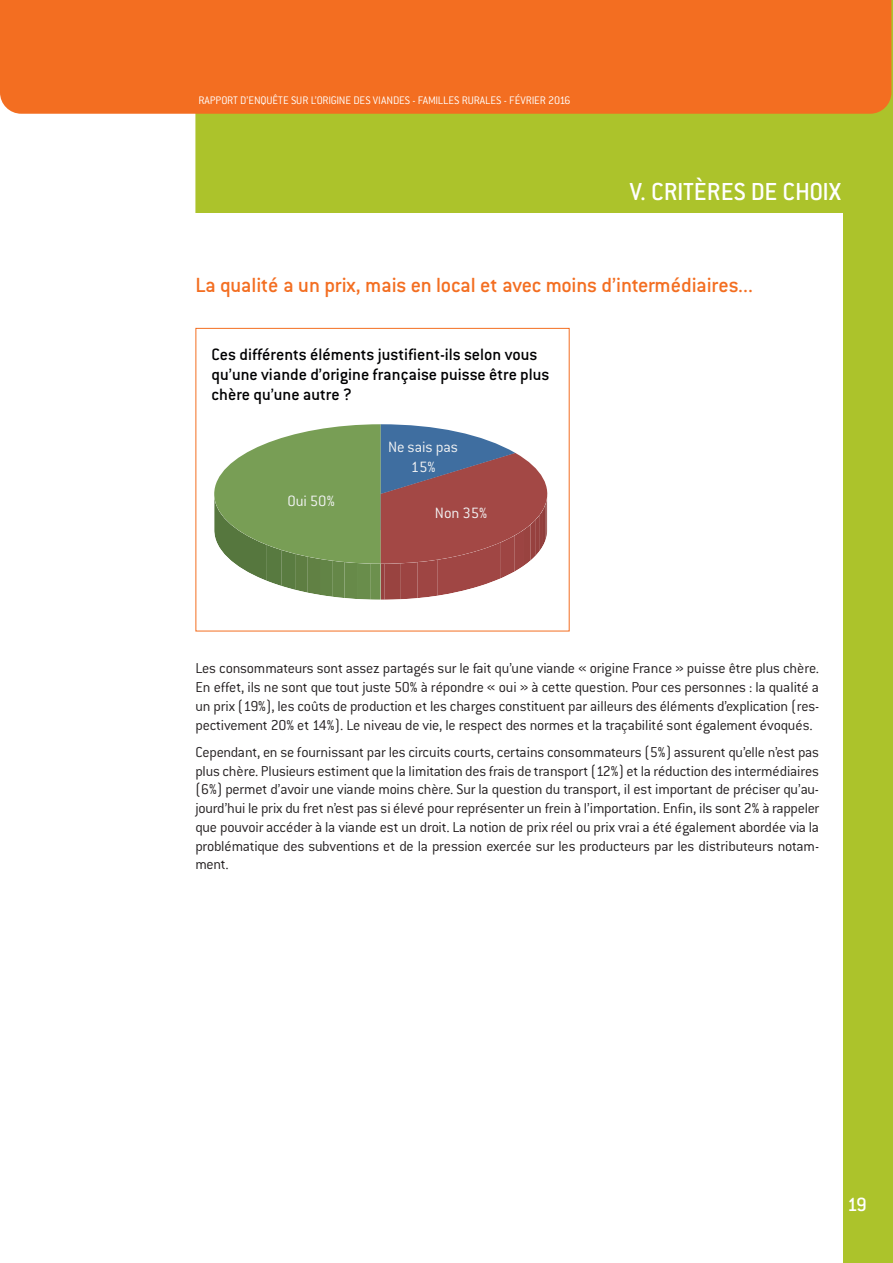
<style>
.page{position:relative;width:893px;height:1263px;background:#fff}
.page>*{position:absolute;margin:0;border:0;box-sizing:border-box;transform-origin:0 0}
.t1{font:500 27px "Conduit ITC";letter-spacing:-.005em;color:#fff}
.t2{font:500 22.5px "Conduit ITC";letter-spacing:-.01em;color:#f36e21}
.t3{font:500 21px "Conduit ITC";color:#fff}
.t4{font:500 18px/19.6px "Conduit ITC";color:#000002}
.t5{font:300 16.35px/19.6px "Conduit ITC";color:#f2f3f4;text-align:center}
.t6{font:300 15.75px/18.8px "Conduit ITC";letter-spacing:-.015em;color:#231f20;text-align:justify}
.t7{font:300 12px "Conduit ITC";color:#fff}
</style>
<div class="page">
<div style="left:195px;top:0;width:698px;height:1263px;background:#acc32b"></div>
<div style="left:41px;top:214px;width:802px;height:1049px;background:#fff"></div>
<div style="left:0;top:0;width:891px;height:114px;background:#f36e21"></div>
<svg style="left:214px;top:424px;width:334px;height:176px"></svg>
<p class="t7" style="left:198px;top:96px;width:374px">RAPPORT D’ENQUÊTE SUR L’ORIGINE DES VIANDES - FAMILLES RURALES - FÉVRIER 2016</p>
<h1 class="t1" style="left:630px;top:183px;width:213px">V. CRITÈRES DE CHOIX</h1>
<h2 class="t2" style="left:195px;top:278px;width:559px">La qualité a un prix, mais en local et avec moins d’intermédiaires...</h2>
<p class="t4" style="left:212px;top:347px;width:339px">Ces différents éléments justifient-ils selon vous qu’une viande d’origine française puisse être plus chère qu’une autre ?</p>
<p class="t5" style="left:287px;top:493px;width:49px">Oui 50%</p>
<p class="t5" style="left:388px;top:439px;width:72px">Ne sais pas<br>15%</p>
<p class="t5" style="left:435px;top:505px;width:54px">Non 35%</p>
<p class="t6" style="left:195px;top:661px;width:625px">Les consommateurs sont assez partagés sur le fait qu’une viande « origine France » puisse être plus chère.<br>En effet, ils ne sont que tout juste 50% à répondre « oui » à cette question. Pour ces personnes : la qualité a un prix (19%), les coûts de production et les charges constituent par ailleurs des éléments d’explication (res&shy;pectivement 20% et 14%). Le niveau de vie, le respect des normes et la traçabilité sont également évoqués.</p>
<p class="t6" style="left:195px;top:744px;width:625px">Cependant, en se fournissant par les circuits courts, certains consommateurs (5%) assurent qu’elle n’est pas plus chère. Plusieurs estiment que la limitation des frais de transport (12%) et la réduction des intermédiaires (6%) permet d’avoir une viande moins chère. Sur la question du transport, il est important de préciser qu’au&shy;jourd’hui le prix du fret n’est pas si élevé pour représenter un frein à l’importation. Enfin, ils sont 2% à rappeler que pouvoir accéder à la viande est un droit. La notion de prix réel ou prix vrai a été également abordée via la problématique des subventions et de la pression exercée sur les producteurs par les distributeurs notam&shy;ment.</p>
<h3 class="t3" style="left:847px;top:1198px;width:21px">19</h3>
</div>
